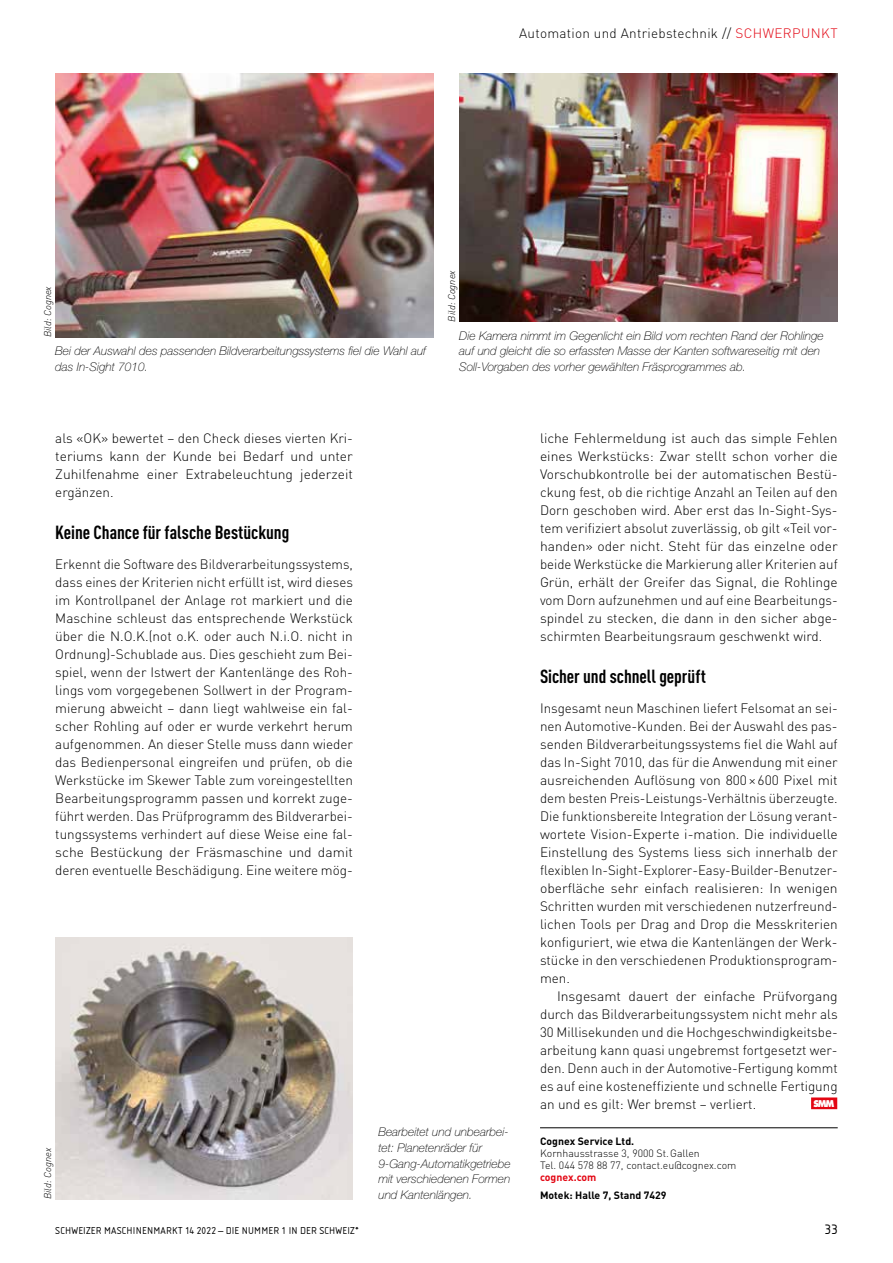
<style>
.page{position:relative;width:893px;height:1263px;background:#fff}
.page>*{position:absolute;margin:0;border:0;box-sizing:border-box;transform-origin:0 0}
.t1{font:700 condensed 18.75px "DIN Pro";color:#000}
.t2{font:14.25px "Isonorm Pro";color:#000}
.t3{font:300 13.5px/18px "DIN Pro";color:#000;text-align:justify}
.t4{font:300 13.5px "DIN Pro";letter-spacing:.02em;color:#000}
.t5{font:italic 100 12px/15.8px "Helvetica Neue LT Std";color:#000}
.t6{font:300 10.5px/12px "DIN Pro";color:#000}
.t7{font:10.5px "Isonorm Pro";letter-spacing:.02em;color:#000}
.t8{font:700 10.5px "DIN Pro";color:#000}
.t9{font:700 10.5px "DIN Pro";color:#e30613}
.t10{font:italic 300 9.75px "DIN Pro";color:#000}
.t11{font:800 9.15px "Futura Std";color:#fff;scale:.9 1}
.s1{color:#e30613}
</style>
<div class="page">
<div style="left:811px;top:1097px;width:26px;height:12px;background:#e30613"></div>
<hr style="left:540px;top:1127px;width:298px;height:1px;background:#000">
<img style="left:55px;top:937px;width:298px;height:262px">
<img style="left:55px;top:73px;width:379px;height:264px">
<img style="left:459px;top:73px;width:379px;height:249px">
<p class="t4" style="left:519px;top:24px;width:320px">Automation und Antriebstechnik // <span class="s1">SCHWERPUNKT</span></p>
<p class="t10" style="left:42px;top:337px;width:53px;rotate:-90deg">Bild: Cognex</p>
<p class="t5" style="left:55px;top:343px;width:372px">Bei der Auswahl des passenden Bildverarbeitungssystems fiel die Wahl auf das In-Sight 7010.</p>
<p class="t10" style="left:446px;top:322px;width:53px;rotate:-90deg">Bild: Cognex</p>
<p class="t5" style="left:459px;top:327px;width:366px">Die Kamera nimmt im Gegenlicht ein Bild vom rechten Rand der Rohlinge auf und gleicht die so erfassten Masse der Kanten softwareseitig mit den<br>Soll-Vorgaben des vorher gewählten Fräsprogrammes ab.</p>
<p class="t3" style="left:55px;top:429px;width:299px">als «OK» bewertet – den Check dieses vierten Kri&shy;teriums kann der Kunde bei Bedarf und unter Zuhilfenahme einer Extrabeleuchtung jederzeit ergänzen.</p>
<h1 class="t1" style="left:55px;top:518px;width:236px">Keine Chance für falsche Bestückung</h1>
<p class="t3" style="left:55px;top:555px;width:299px">Erkennt die Software des Bildverarbeitungssystems, dass eines der Kriterien nicht erfüllt ist, wird dieses im Kontrollpanel der Anlage rot markiert und die Maschine schleust das entsprechende Werkstück über die N.O.K.(not o.K. oder auch N.i.O. nicht in Ordnung)-Schublade aus. Dies geschieht zum Bei&shy;spiel, wenn der Istwert der Kantenlänge des Roh&shy;lings vom vorgegebenen Sollwert in der Program&shy;mierung abweicht – dann liegt wahlweise ein fal&shy;scher Rohling auf oder er wurde verkehrt herum aufgenommen. An dieser Stelle muss dann wieder das Bedienpersonal eingreifen und prüfen, ob die Werkstücke im Skewer Table zum voreingestellten Bearbeitungsprogramm passen und korrekt zuge&shy;führt werden. Das Prüfprogramm des Bildverarbei&shy;tungssystems verhindert auf diese Weise eine fal&shy;sche Bestückung der Fräsmaschine und damit deren eventuelle Beschädigung. Eine weitere mög-</p>
<p class="t3" style="left:540px;top:429px;width:299px">liche Fehlermeldung ist auch das simple Fehlen eines Werkstücks: Zwar stellt schon vorher die Vorschubkontrolle bei der automatischen Bestü&shy;ckung fest, ob die richtige Anzahl an Teilen auf den Dorn geschoben wird. Aber erst das In-Sight-Sys&shy;tem verifiziert absolut zuverlässig, ob gilt «Teil vor&shy;handen» oder nicht. Steht für das einzelne oder beide Werkstücke die Markierung aller Kriterien auf Grün, erhält der Greifer das Signal, die Rohlinge vom Dorn aufzunehmen und auf eine Bearbeitungs&shy;spindel zu stecken, die dann in den sicher abge&shy;schirmten Bearbeitungsraum geschwenkt wird.</p>
<h1 class="t1" style="left:540px;top:662px;width:167px">Sicher und schnell geprüft</h1>
<p class="t3" style="left:540px;top:699px;width:299px">Insgesamt neun Maschinen liefert Felsomat an sei&shy;nen Automotive-Kunden. Bei der Auswahl des pas&shy;senden Bildverarbeitungssystems fiel die Wahl auf das In-Sight 7010, das für die Anwendung mit einer ausreichenden Auflösung von 800×600 Pixel mit dem besten Preis-Leistungs-Verhältnis überzeugte.<br>Die funktionsbereite Integration der Lösung verant&shy;wortete Vision-Experte i-mation. Die individuelle Einstellung des Systems liess sich innerhalb der flexiblen In-Sight-Explorer-Easy-Builder-Benutzer&shy;oberfläche sehr einfach realisieren: In wenigen Schritten wurden mit verschiedenen nutzerfreund&shy;lichen Tools per Drag and Drop die Messkriterien konfiguriert, wie etwa die Kantenlängen der Werk&shy;stücke in den verschiedenen Produktionsprogram&shy;men.</p>
<p class="t3" style="left:540px;top:987px;width:299px;text-indent:17px">Insgesamt dauert der einfache Prüfvorgang durch das Bildverarbeitungssystem nicht mehr als 30 Millisekunden und die Hochgeschwindigkeitsbe&shy;arbeitung kann quasi ungebremst fortgesetzt wer&shy;den. Denn auch in der Automotive-Fertigung kommt es auf eine kosteneffiziente und schnelle Fertigung an und es gilt: Wer bremst – verliert.</p>
<p class="t11" style="left:813px;top:1097px;width:25px">SMM</p>
<p class="t10" style="left:42px;top:1199px;width:53px;rotate:-90deg">Bild: Cognex</p>
<p class="t5" style="left:378px;top:1124px;width:134px">Bearbeitet und unbearbei&shy;tet: Planetenräder für<br>9-Gang-Automatikgetriebe mit verschiedenen Formen</p>
<p class="t5" style="left:378px;top:1187px;width:96px">und Kantenlängen.</p>
<p class="t8" style="left:540px;top:1134px;width:96px">Cognex Service Ltd.</p>
<p class="t6" style="left:540px;top:1147px;width:198px">Kornhausstrasse 3, 9000 St.Gallen<br>Tel. 044 578 88 77, contact.eu@cognex.com</p>
<p class="t9" style="left:540px;top:1170px;width:58px">cognex.com</p>
<p class="t8" style="left:540px;top:1188px;width:128px">Motek: Halle 7, Stand 7429</p>
<p class="t7" style="left:55px;top:1225px;width:305px">SCHWEIZER MASCHINENMARKT 14 2022 – DIE NUMMER 1 IN DER SCHWEIZ*</p>
<p class="t2" style="left:825px;top:1221px;width:15px">33</p>
</div>
